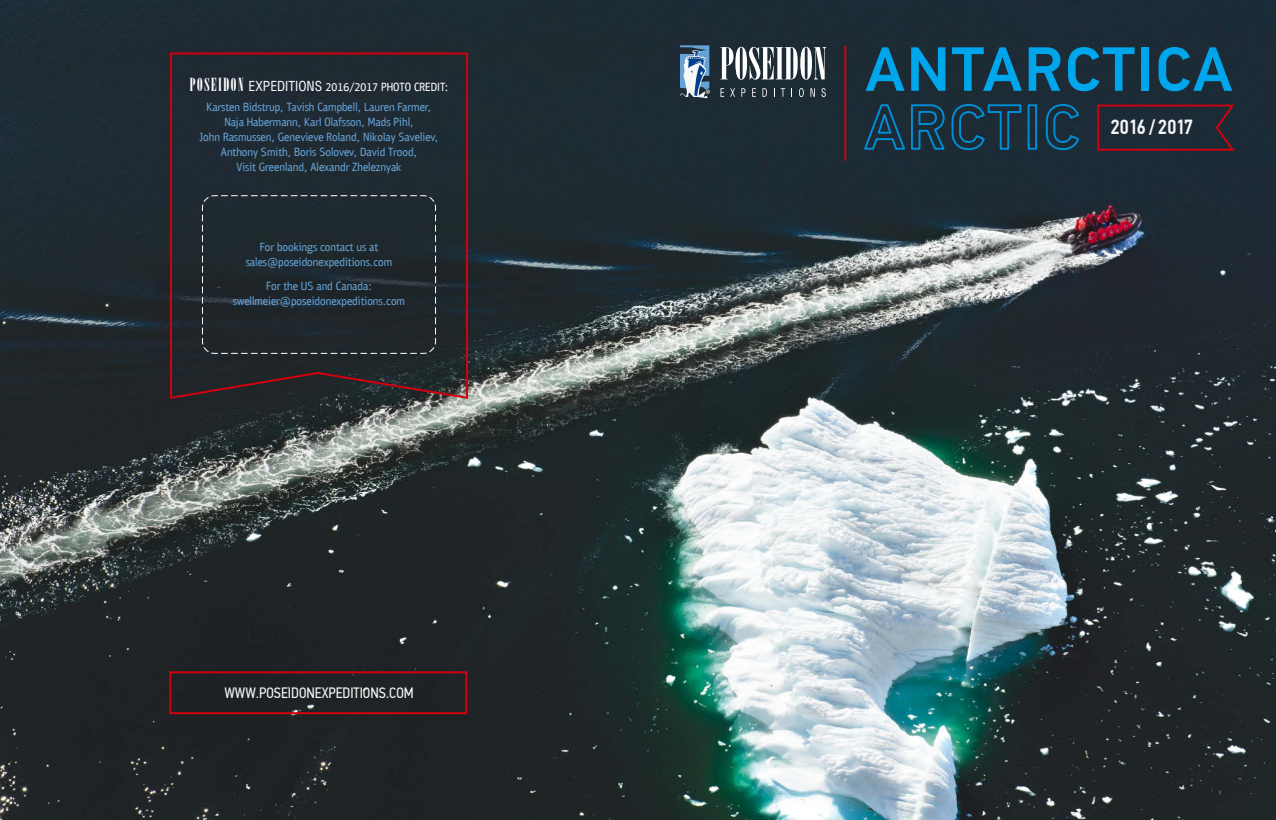
<style>
.page{position:relative;width:1276px;height:820px;background:#fff}
.page>*{position:absolute;margin:0;border:0;box-sizing:border-box;transform-origin:0 0}
.t1{font:500 62.4px "PF Din Text Pro";letter-spacing:.03em;color:#00a6eb}
.t2{font:500 20.5px "PF Din Text Cond Pro";letter-spacing:-.03em;color:#f7f7f8}
.t3{font:15px "PF Din Text Cond Pro";color:#f7f7f8}
.t4{font:14px "Helios Cond C";color:#fff}
.t5{font:12px "PF Bulletin Sans Pro";color:#65a3d7}
.s1{font-family:"Onyx";font-size:18px}
.s2{color:#fff}
</style>
<div class="page">
<img style="left:0;top:0;width:1276px;height:819px">
<svg style="left:862px;top:103px;width:160px;height:48px;background:#173e54"></svg>
<div style="left:1027px;top:104px;width:10px;height:46px;border:2px solid #008fd7"></div>
<svg style="left:1044px;top:103px;width:36px;height:48px;background:#163f56"></svg>
<svg style="left:1096px;top:104px;width:140px;height:48px;background:#2f2631"></svg>
<hr style="left:844px;top:46px;width:2px;height:114px;background:#d1010e">
<svg style="left:720px;top:47px;width:106px;height:33px"></svg>
<svg style="left:720px;top:88px;width:4px;height:9px"></svg>
<svg style="left:730px;top:88px;width:5px;height:9px"></svg>
<svg style="left:741px;top:88px;width:4px;height:9px"></svg>
<svg style="left:752px;top:88px;width:4px;height:9px"></svg>
<svg style="left:762px;top:88px;width:5px;height:9px"></svg>
<svg style="left:780px;top:88px;width:5px;height:9px"></svg>
<svg style="left:799px;top:88px;width:4px;height:9px"></svg>
<svg style="left:810px;top:88px;width:5px;height:9px"></svg>
<svg style="left:821px;top:88px;width:5px;height:9px"></svg>
<svg style="left:680px;top:45px;width:30px;height:53px"></svg>
<div style="left:169px;top:671px;width:298px;height:42px;border:2px solid #d1010e"></div>
<svg style="left:169px;top:51px;width:300px;height:349px;background:#28272d"></svg>
<svg style="left:326px;top:82px;width:121px;height:10px"></svg>
<div style="left:200px;top:102px;width:230px;height:71px;background:#202a33"></div>
<div style="left:201px;top:195px;width:235px;height:159px;background:#1f282c"></div>
<p class="t4" style="left:190px;top:77px;width:134px"><span class="s1">POSEIDON</span> EXPEDITIONS</p>
<p class="t5" style="left:221px;top:100px;width:20px">▲▼ ■</p>
<p class="t5" style="left:257px;top:100px;width:19px">▲▼◆</p>
<p class="t5" style="left:319px;top:115px;width:44px">● ● ▲▲□■</p>
<p class="t5" style="left:203px;top:130px;width:70px">□■ ▲ ◆▲▲■</p>
<p class="t5" style="left:289px;top:130px;width:63px">■❖ ❖ □●■</p>
<p class="t5" style="left:410px;top:130px;width:27px">❖●❖</p>
<p class="t5" style="left:227px;top:145px;width:28px">■▼ □■</p>
<p class="t5" style="left:278px;top:145px;width:77px">▼ □ ▲ □●□❖ ❖</p>
<p class="t5" style="left:372px;top:145px;width:38px">❖ □□</p>
<p class="t5" style="left:279px;top:160px;width:20px">■● ■</p>
<p class="t5" style="left:265px;top:240px;width:115px">□ □□ ■ ▲ □■▼ ▼ ◆▲ ▼</p>
<p class="t5" style="left:246px;top:255px;width:23px">▲●▲</p>
<p class="t5" style="left:284px;top:255px;width:36px">□▲ □■</p>
<p class="t5" style="left:348px;top:255px;width:37px">▼□■▲ □</p>
<p class="t5" style="left:233px;top:294px;width:23px">▲ ●●</p>
<p class="t5" style="left:297px;top:294px;width:36px">□▲ □■</p>
<p class="t5" style="left:361px;top:294px;width:37px">▼□■▲ □</p>
<p class="t3" style="left:224px;top:683px;width:191px">WWW.POSEIDONEXPEDITIONS.COM</p>
<h1 class="t1" style="left:865px;top:32px;width:368px">ANTARCTICA</h1>
<h2 class="t2" style="left:1110px;top:115px;width:84px">2016 <span class="s2">/</span>2017</h2>
</div>
